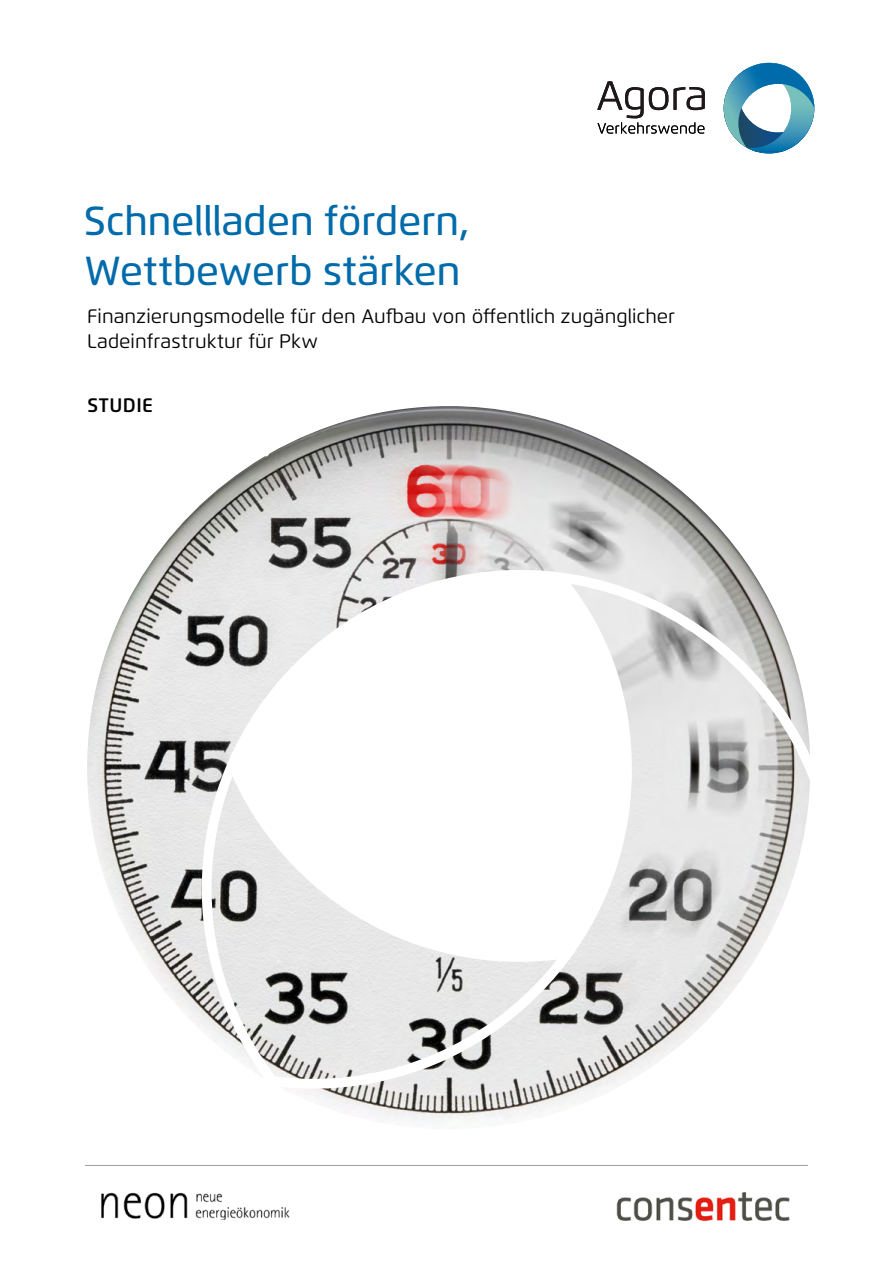
<style>
.page{position:relative;width:893px;height:1263px;background:#fff}
.page>*{position:absolute;margin:0;border:0;box-sizing:border-box;transform-origin:0 0}
.t1{font:500 40.5px/49.5px "Flexo";letter-spacing:-.01em;color:#006bab}
.t2{font:19.5px/25.5px "Flexo";color:#000}
.t3{font:600 19.5px "Flexo";letter-spacing:.02em;color:#000}
</style>
<div class="page">
<svg style="left:597px;top:81px;width:108px;height:53px"></svg>
<svg style="left:724px;top:63px;width:90px;height:90px"></svg>
<hr style="left:85px;top:1165px;width:723px;height:1px;background:#9d9d9c">
<img style="left:87px;top:406px;width:723px;height:716px">
<img style="left:616px;top:1192px;width:174px;height:29px">
<img style="left:101px;top:1192px;width:189px;height:28px">
<h1 class="t1" style="left:84px;top:196px;width:386px">Schnellladen fördern,<br>Wettbewerb stärken</h1>
<p class="t2" style="left:87px;top:303px;width:589px">Finanzierungsmodelle für den Aufbau von öffentlich zugänglicher<br>Ladeinfrastruktur für Pkw</p>
<p class="t3" style="left:87px;top:393px;width:67px">STUDIE</p>
</div>
